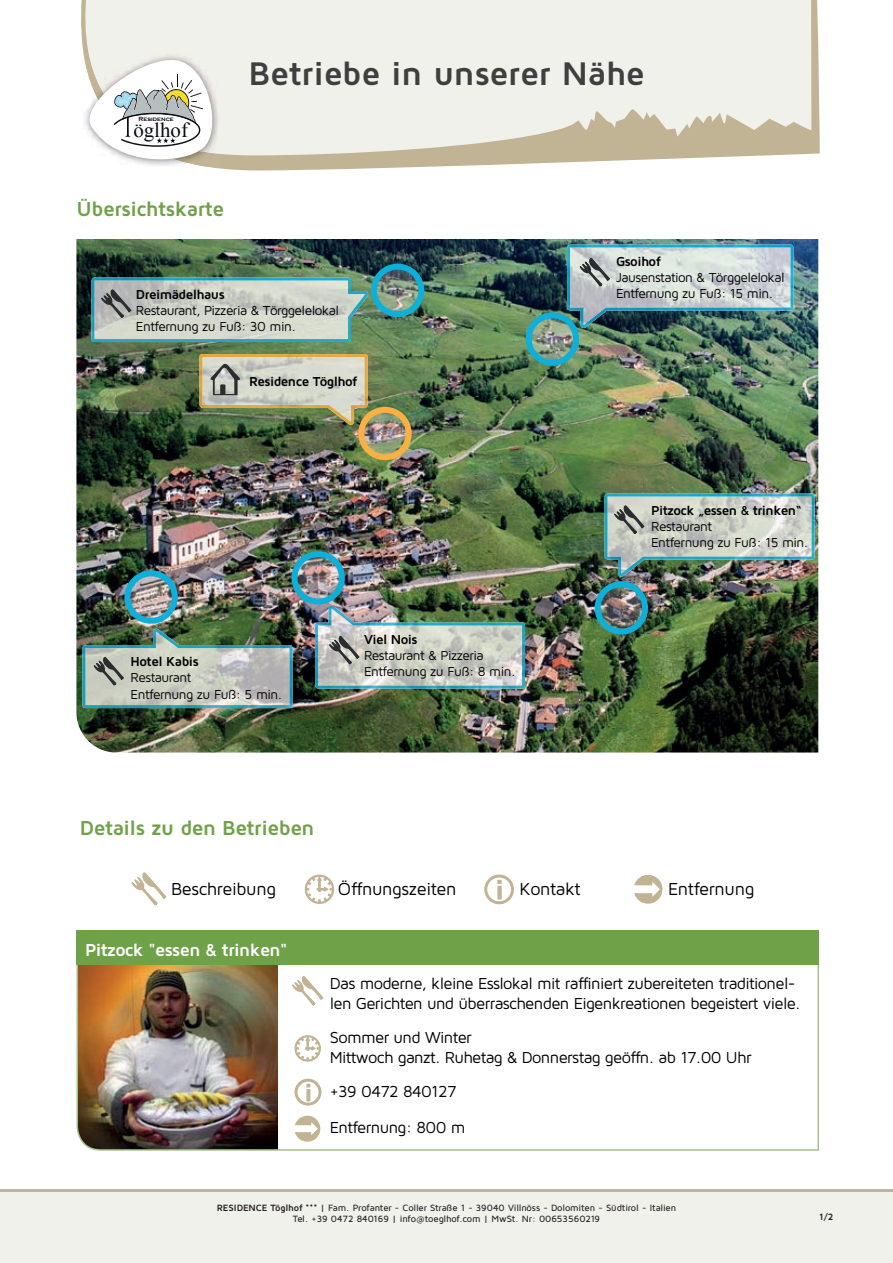
<style>
.page{position:relative;width:893px;height:1263px;background:#fff}
.page>*{position:absolute;margin:0;border:0;box-sizing:border-box;transform-origin:0 0}
.t1{font:700 33.9px "Maven Pro";letter-spacing:-.01em;color:#3f3f40}
.t2{font:700 21px "Maven Pro";letter-spacing:-.025em;color:#6fa148}
.t3{font:20.85px "Times New Roman";color:#0a0c15}
.t4{font:18px "Maven Pro";letter-spacing:-.025em;color:#000001}
.t5{font:700 18px "Maven Pro";letter-spacing:-.03em;color:#fff}
.t6{font:16.5px/19.8px "Maven Pro";letter-spacing:-.04em;color:#000001}
.t7{font:13.5px/16.2px "Maven Pro";letter-spacing:-.04em;color:#000001}
.t8{font:700 13.5px "Maven Pro";letter-spacing:-.04em;color:#000001}
.t9{font:500 9.45px/11.4px "Maven Pro";letter-spacing:-.015em;color:#231f20;text-align:center}
.t10{font:700 9.45px "Maven Pro";color:#231f20}
.t11{font:700 6.15px "Copperplate Gothic";color:#0a0c15}
.s1{font-weight:700}
</style>
<div class="page">
<img style="left:76px;top:962px;width:743px;height:189px">
<div style="left:77px;top:930px;width:742px;height:34px;background:#6fa149"></div>
<img style="left:76px;top:239px;width:742px;height:513px">
<img style="left:358px;top:407px;width:54px;height:53px">
<img style="left:371px;top:264px;width:53px;height:53px">
<img style="left:526px;top:312px;width:53px;height:54px">
<img style="left:124px;top:570px;width:54px;height:54px">
<img style="left:595px;top:581px;width:53px;height:54px">
<img style="left:291px;top:551px;width:54px;height:53px">
<img style="left:604px;top:494px;width:210px;height:83px">
<svg style="left:614px;top:505px;width:30px;height:29px"></svg>
<img style="left:315px;top:605px;width:210px;height:83px">
<svg style="left:329px;top:635px;width:30px;height:29px"></svg>
<img style="left:82px;top:629px;width:210px;height:79px">
<svg style="left:93px;top:656px;width:31px;height:29px"></svg>
<img style="left:567px;top:244px;width:227px;height:84px">
<svg style="left:579px;top:257px;width:31px;height:29px"></svg>
<img style="left:92px;top:278px;width:276px;height:64px">
<svg style="left:101px;top:289px;width:30px;height:29px"></svg>
<img style="left:200px;top:354px;width:168px;height:71px">
<svg style="left:209px;top:362px;width:33px;height:33px"></svg>
<div style="left:0;top:1190px;width:893px;height:73px;background:#f1f1ec"></div>
<hr style="left:0;top:1189px;width:893px;height:2px;background:#bcb3a4">
<svg style="left:216px;top:0;width:604px;height:170px;fill:#c1b495"></svg>
<svg style="left:81px;top:0;width:730px;height:156px;fill:#f1f1ec"></svg>
<svg style="left:81px;top:55px;width:142px;height:113px"></svg>
<svg style="left:484px;top:874px;width:30px;height:30px"></svg>
<svg style="left:634px;top:875px;width:28px;height:29px"></svg>
<svg style="left:305px;top:874px;width:29px;height:30px"></svg>
<svg style="left:131px;top:872px;width:35px;height:33px"></svg>
<p class="t11" style="left:139px;top:115px;width:37px">Residence</p>
<p class="t3" style="left:133px;top:115px;width:56px">öglhof</p>
<p class="t2" style="left:76px;top:196px;width:149px">Übersichtskarte</p>
<h1 class="t1" style="left:248px;top:52px;width:398px">Betriebe in unserer Nähe</h1>
<p class="t8" style="left:136px;top:285px;width:90px">Dreimädelhaus</p>
<p class="t7" style="left:136px;top:302px;width:205px">Restaurant, Pizzeria &amp; Törggelelokal<br>Entfernung zu Fuß: 30 min.</p>
<p class="t8" style="left:249px;top:373px;width:109px">Residence Töglhof</p>
<p class="t8" style="left:131px;top:653px;width:70px">Hotel Kabis</p>
<p class="t7" style="left:131px;top:669px;width:153px">Restaurant<br>Entfernung zu Fuß: 5 min.</p>
<p class="t8" style="left:364px;top:631px;width:55px">Viel Nois</p>
<p class="t7" style="left:364px;top:647px;width:153px">Restaurant &amp; Pizzeria<br>Entfernung zu Fuß: 8 min.</p>
<p class="t8" style="left:616px;top:253px;width:46px">Gsoihof</p>
<p class="t7" style="left:616px;top:269px;width:170px">Jausenstation &amp; Törggelelokal<br>Entfernung zu Fuß: 15 min.</p>
<p class="t8" style="left:651px;top:501px;width:152px">Pitzock „essen &amp; trinken“</p>
<p class="t7" style="left:651px;top:518px;width:159px">Restaurant<br>Entfernung zu Fuß: 15 min.</p>
<p class="t2" style="left:80px;top:814px;width:236px">Details zu den Betrieben</p>
<p class="t4" style="left:171px;top:878px;width:107px">Beschreibung</p>
<p class="t4" style="left:338px;top:877px;width:120px">Öffnungszeiten</p>
<p class="t4" style="left:519px;top:877px;width:63px">Kontakt</p>
<p class="t4" style="left:668px;top:877px;width:88px">Entfernung</p>
<p class="t5" style="left:85px;top:938px;width:204px">Pitzock "essen &amp; trinken"</p>
<p class="t6" style="left:330px;top:973px;width:472px">Das moderne, kleine Esslokal mit raffiniert zubereiteten traditionel&shy;len Gerichten und überraschenden Eigenkreationen begeistert viele.</p>
<p class="t6" style="left:330px;top:1027px;width:423px">Sommer und Winter<br>Mittwoch ganzt. Ruhetag &amp; Donnerstag geöffn. ab 17.00 Uhr</p>
<p class="t6" style="left:330px;top:1073px;width:137px;line-height:36px">+39 0472 840127<br>Entfernung: 800 m</p>
<p class="t9" style="left:217px;top:1201px;width:461px"><span class="s1">RESIDENCE Töglhof ***</span> | Fam. Profanter - Coller Straße 1 - 39040 Villnöss - Dolomiten - Südtirol - Italien<br>Tel. +39 0472 840169 | info@toeglhof.com | MwSt. Nr: 00653560219</p>
<p class="t10" style="left:819px;top:1210px;width:16px">1/2</p>
</div>
